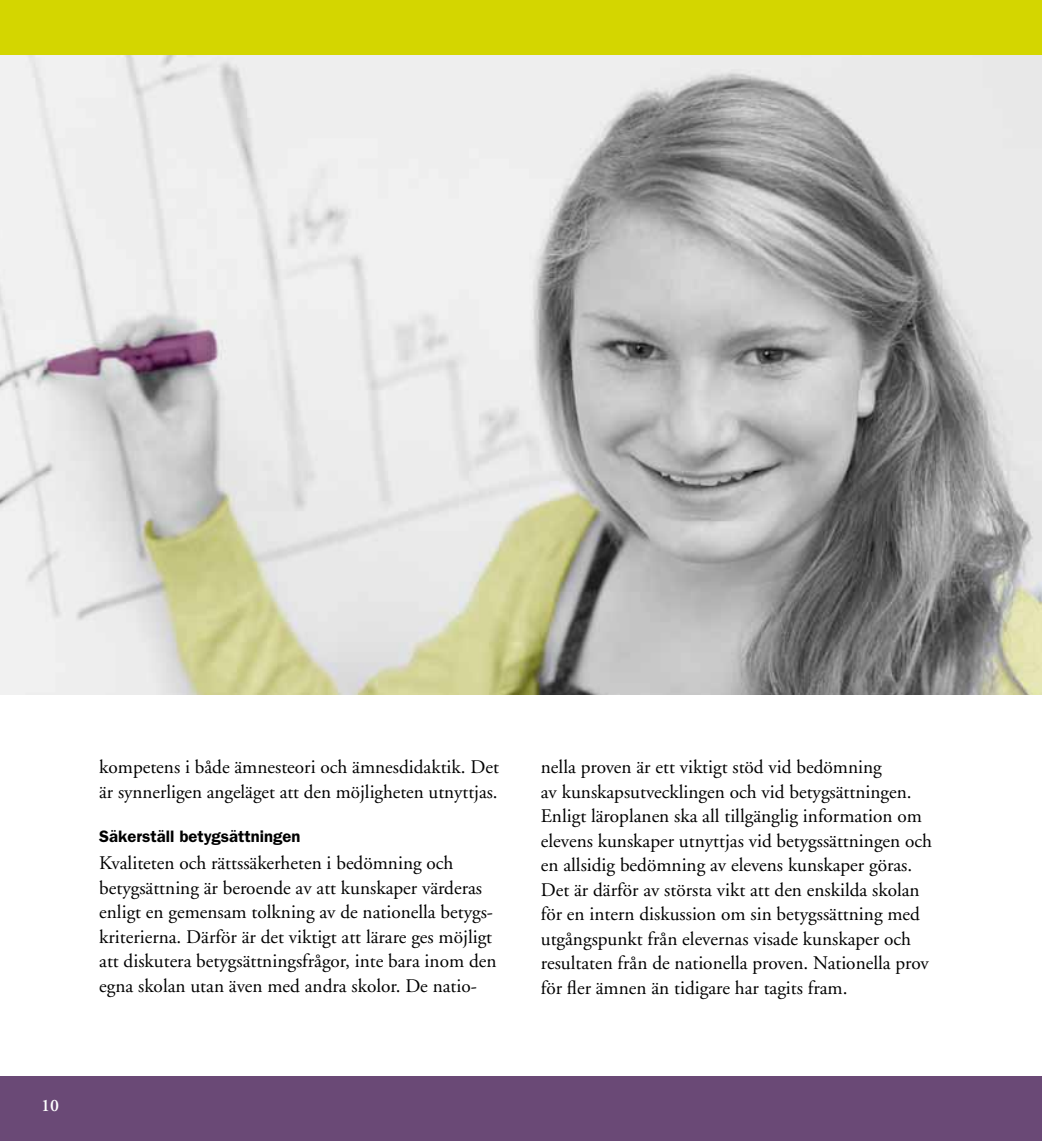
<style>
.page{position:relative;width:1042px;height:1141px;background:#fff}
.page>*{position:absolute;margin:0;border:0;box-sizing:border-box;transform-origin:0 0}
.t1{font:19.25px/24.5px "Adobe Garamond";color:#000}
.t2{font:600 17.5px "Adobe Garamond";color:#fff}
.t3{font:600 16.62px "Franklin Gothic";color:#000}
</style>
<div class="page">
<img style="left:0;top:55px;width:1042px;height:639px">
<div style="left:0;top:1076px;width:1042px;height:65px;background:#6a4976"></div>
<div style="left:0;top:0;width:1042px;height:55px;background:#d4d600"></div>
<p class="t1" style="left:99px;top:755px;width:401px">kompetens i både ämnesteori och ämnesdidaktik. Det är synnerligen angeläget att den möjligheten utnyttjas.</p>
<p class="t3" style="left:99px;top:826px;width:203px">Säkerställ betygsättningen</p>
<p class="t1" style="left:99px;top:851px;width:399px">Kvaliteten och rättssäkerheten i bedömning och betygsättning är beroende av att kunskaper värderas enligt en gemensam tolkning av de nationella betygs&shy;kriterierna. Därför är det viktigt att lärare ges möjligt att diskutera betygsättningsfrågor, inte bara inom den egna skolan utan även med andra skolor. De natio-</p>
<p class="t2" style="left:41px;top:1096px;width:19px">10</p>
<p class="t1" style="left:541px;top:755px;width:393px">nella proven är ett viktigt stöd vid bedömning<br>av kunskapsutvecklingen och vid betygsättningen.<br>Enligt läroplanen ska all tillgänglig information om elevens kunskaper utnyttjas vid betygssättningen och en allsidig bedömning av elevens kunskaper göras.<br>Det är därför av största vikt att den enskilda skolan för en intern diskussion om sin betygssättning med utgångspunkt från elevernas visade kunskaper och resultaten från de nationella proven. Nationella prov för fler ämnen än tidigare har tagits fram.</p>
</div>
